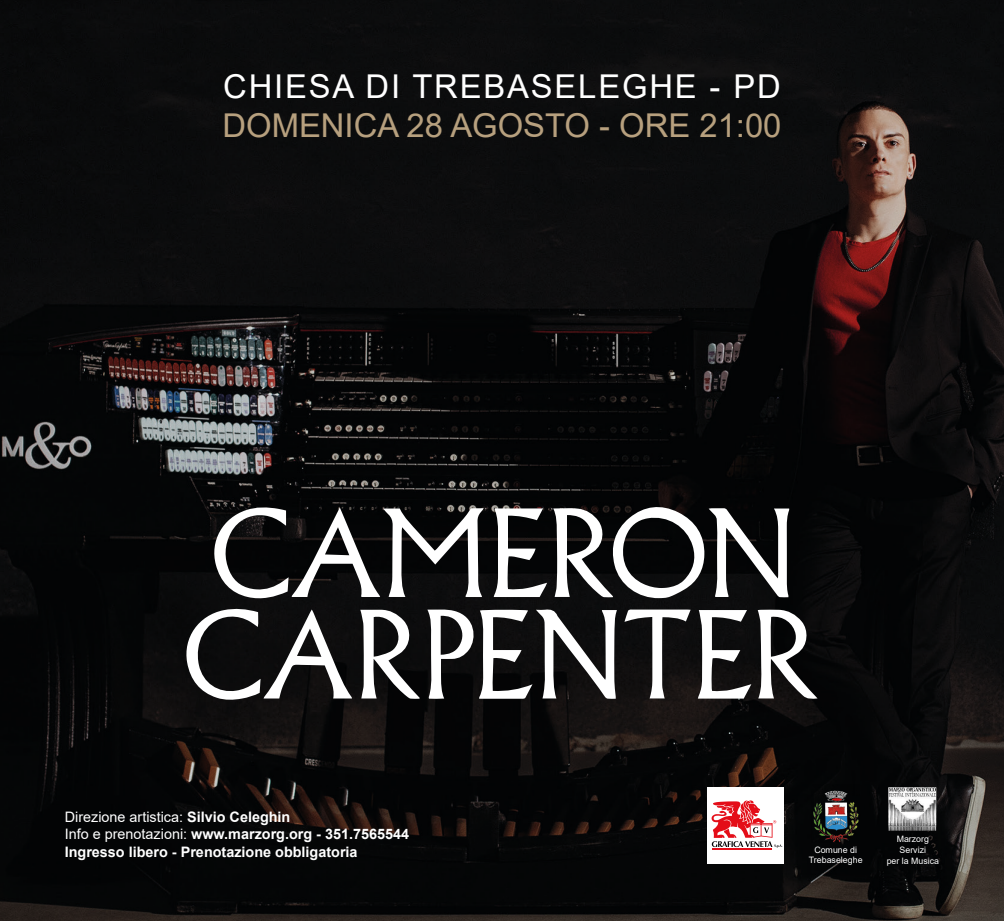
<style>
.page{position:relative;width:1004px;height:921px;background:#fff}
.page>*{position:absolute;margin:0;border:0;box-sizing:border-box;transform-origin:0 0}
.t1{font:32.8px "Arial";color:#b7a07e}
.t2{font:32.8px "Arial";letter-spacing:.055em;color:#fff}
.t3{font:700 14.4px/17.3px "Arial";color:#fff}
.t4{font:8.84px/10.6px "Arial";color:#fff;text-align:center}
.t5{font:8.8px/10.6px "Arial";color:#fff;text-align:center}
.s1{font-weight:400}
</style>
<div class="page">
<img style="left:0;top:0;width:1004px;height:920px">
<svg style="left:553px;top:503px;width:236px;height:95px"></svg>
<svg style="left:758px;top:609px;width:60px;height:90px"></svg>
<svg style="left:360px;top:609px;width:60px;height:89px"></svg>
<svg style="left:210px;top:506px;width:274px;height:94px"></svg>
<svg style="left:494px;top:508px;width:53px;height:89px"></svg>
<svg style="left:183px;top:607px;width:169px;height:93px"></svg>
<svg style="left:698px;top:610px;width:53px;height:88px"></svg>
<svg style="left:427px;top:608px;width:190px;height:90px"></svg>
<svg style="left:624px;top:609px;width:67px;height:89px"></svg>
<img style="left:811px;top:784px;width:49px;height:58px">
<img style="left:889px;top:787px;width:48px;height:43px">
<div style="left:708px;top:787px;width:76px;height:76px;background:#fff"></div>
<hr style="left:712px;top:848px;width:60px;height:1px;background:#e40d18">
<svg style="left:712px;top:800px;width:71px;height:47px"></svg>
<h1 class="t2" style="left:223px;top:64px;width:559px">CHIESA DI TREBASELEGHE - PD</h1>
<h1 class="t1" style="left:222px;top:103px;width:561px">DOMENICA 28 AGOSTO - ORE 21:00</h1>
<p class="t3" style="left:65px;top:808px;width:346px"><span class="s1">Direzione artistica:</span> Silvio Celeghin<br><span class="s1">Info e prenotazioni:</span> www.marzorg.org - 351.7565544<br>Ingresso libero - Prenotazione obbligatoria</p>
<p class="t4" style="left:809px;top:844px;width:55px">Comune di<br>Trebaseleghe</p>
<p class="t5" style="left:887px;top:833px;width:54px">Marzorg<br>Servizi<br>per la Musica</p>
</div>
